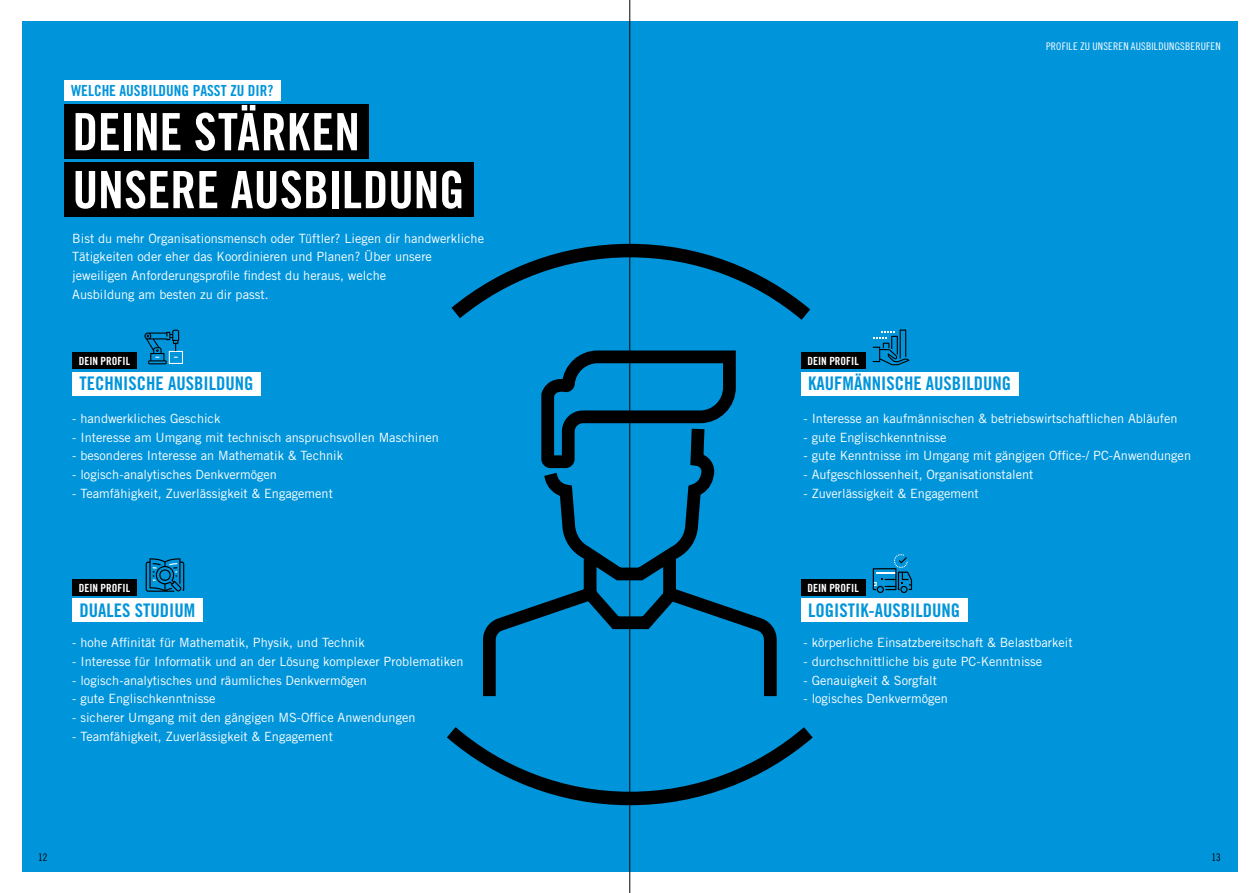
<style>
.page{position:relative;width:1259px;height:893px;background:#fff}
.page>*{position:absolute;margin:0;border:0;box-sizing:border-box;transform-origin:0 0}
.t1{font:51.6px/57.9px "Trade Gothic LT Std Bd Cn 20";color:#fff}
.t2{font:18.75px "Trade Gothic LT Std Bd Cn 20";color:#0095db}
.t3{font:15.3px "Trade Gothic LT Std Bd Cn 20";color:#0095db}
.t4{font:12.75px/18.8px "Trade Gothic LT Std";color:#fff}
.t5{font:11.25px "Trade Gothic LT Std Bd Cn 20";color:#fff}
.t6{font:10.5px "Trade Gothic LT Std Cn 18";letter-spacing:.02em;color:#fff}
.t7{font:10.5px "Trade Gothic LT Std Cn 18";color:#000}
</style>
<div class="page">
<div style="left:22px;top:21px;width:1215px;height:851px;background:#0095db"></div>
<div style="left:64px;top:104px;width:305px;height:55px;background:#000"></div>
<div style="left:64px;top:162px;width:409px;height:55px;background:#000"></div>
<div style="left:72px;top:579px;width:64px;height:17px;background:#000"></div>
<div style="left:801px;top:352px;width:64px;height:17px;background:#000"></div>
<div style="left:801px;top:579px;width:64px;height:17px;background:#000"></div>
<svg style="left:483px;top:344px;width:294px;height:365px"></svg>
<div style="left:64px;top:80px;width:217px;height:21px;background:#fff"></div>
<div style="left:72px;top:352px;width:64px;height:17px;background:#000"></div>
<div style="left:72px;top:372px;width:189px;height:23px;background:#fff"></div>
<div style="left:801px;top:372px;width:217px;height:23px;background:#fff"></div>
<div style="left:72px;top:598px;width:130px;height:23px;background:#fff"></div>
<div style="left:801px;top:598px;width:166px;height:23px;background:#fff"></div>
<svg style="left:451px;top:237px;width:360px;height:97px"></svg>
<svg style="left:447px;top:713px;width:366px;height:99px"></svg>
<svg style="left:144px;top:330px;width:39px;height:34px"></svg>
<svg style="left:872px;top:329px;width:37px;height:36px"></svg>
<svg style="left:872px;top:554px;width:40px;height:39px"></svg>
<svg style="left:146px;top:558px;width:38px;height:34px"></svg>
<hr style="left:629px;top:0;width:1px;height:893px;background:#000">
<p class="t3" style="left:71px;top:81px;width:204px">WELCHE AUSBILDUNG PASST ZU DIR?</p>
<h1 class="t1" style="left:72px;top:103px;width:394px">DEINE STÄRKEN<br>UNSERE AUSBILDUNG</h1>
<p class="t4" style="left:72px;top:228px;width:413px">Bist du mehr Organisationsmensch oder Tüftler? Liegen dir handwerkliche Tätigkeiten oder eher das Koordinieren und Planen? Über unsere jeweiligen Anforderungsprofile findest du heraus, welche<br>Ausbildung am besten zu dir passt.</p>
<p class="t5" style="left:79px;top:354px;width:53px">DEIN PROFIL</p>
<h2 class="t2" style="left:80px;top:372px;width:175px">TECHNISCHE AUSBILDUNG</h2>
<h2 class="t2" style="left:808px;top:372px;width:205px">KAUFMÄNNISCHE AUSBILDUNG</h2>
<p class="t5" style="left:807px;top:354px;width:53px">DEIN PROFIL</p>
<p class="t6" style="left:1046px;top:40px;width:176px">PROFILE ZU UNSEREN AUSBILDUNGSBERUFEN</p>
<p class="t4" style="left:72px;top:409px;width:150px">- handwerkliches Geschick</p>
<p class="t4" style="left:72px;top:427px;width:368px">- Interesse am Umgang mit technisch anspruchsvollen Maschinen</p>
<p class="t4" style="left:72px;top:446px;width:272px">- besonderes Interesse an Mathematik &amp; Technik</p>
<p class="t4" style="left:72px;top:465px;width:206px">- logisch-analytisches Denkvermögen</p>
<p class="t4" style="left:72px;top:484px;width:262px">- Teamfähigkeit, Zuverlässigkeit &amp; Engagement</p>
<p class="t5" style="left:79px;top:581px;width:53px">DEIN PROFIL</p>
<p class="t4" style="left:803px;top:409px;width:375px">- Interesse an kaufmännischen &amp; betriebswirtschaftlichen Abläufen</p>
<p class="t4" style="left:803px;top:427px;width:145px">- gute Englischkenntnisse</p>
<p class="t4" style="left:803px;top:446px;width:389px">- gute Kenntnisse im Umgang mit gängigen Office-/ PC-Anwendungen</p>
<p class="t4" style="left:803px;top:465px;width:231px">- Aufgeschlossenheit, Organisationstalent</p>
<p class="t4" style="left:803px;top:484px;width:177px">- Zuverlässigkeit &amp; Engagement</p>
<p class="t5" style="left:807px;top:581px;width:53px">DEIN PROFIL</p>
<h2 class="t2" style="left:80px;top:599px;width:117px">DUALES STUDIUM</h2>
<h2 class="t2" style="left:808px;top:599px;width:154px">LOGISTIK-AUSBILDUNG</h2>
<p class="t4" style="left:72px;top:633px;width:294px">- hohe Affinität für Mathematik, Physik, und Technik</p>
<p class="t4" style="left:72px;top:652px;width:393px">- Interesse für Informatik und an der Lösung komplexer Problematiken</p>
<p class="t4" style="left:72px;top:670px;width:296px">- logisch-analytisches und räumliches Denkvermögen</p>
<p class="t4" style="left:72px;top:689px;width:145px">- gute Englischkenntnisse</p>
<p class="t4" style="left:72px;top:708px;width:345px">- sicherer Umgang mit den gängigen MS-Office Anwendungen</p>
<p class="t4" style="left:72px;top:727px;width:262px">- Teamfähigkeit, Zuverlässigkeit &amp; Engagement</p>
<p class="t4" style="left:803px;top:633px;width:271px">- körperliche Einsatzbereitschaft &amp; Belastbarkeit</p>
<p class="t4" style="left:803px;top:652px;width:240px">- durchschnittliche bis gute PC-Kenntnisse</p>
<p class="t4" style="left:803px;top:670px;width:135px">- Genauigkeit &amp; Sorgfalt</p>
<p class="t4" style="left:803px;top:689px;width:146px">- logisches Denkvermögen</p>
<p class="t7" style="left:38px;top:851px;width:11px">12</p>
<p class="t7" style="left:1211px;top:851px;width:11px">13</p>
</div>
